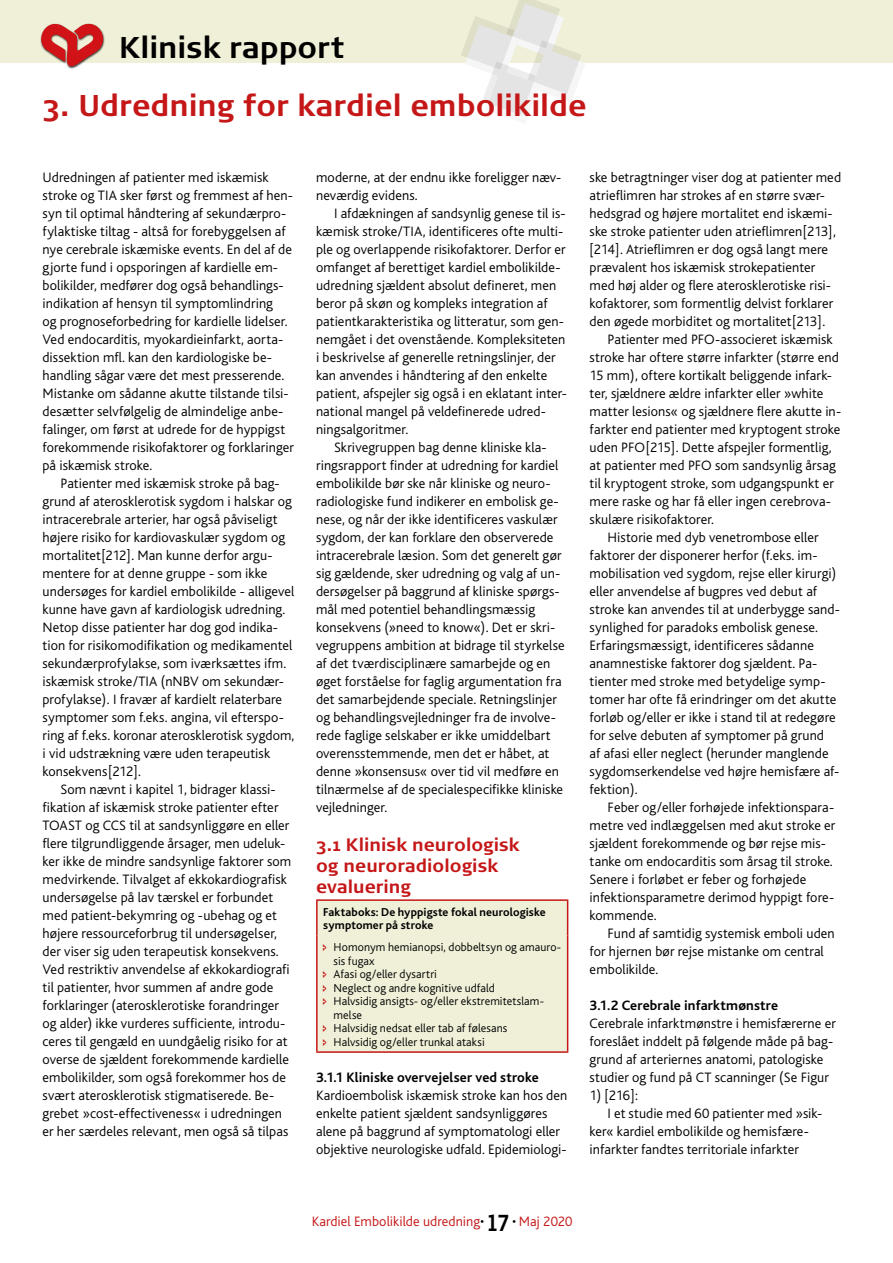
<style>
.page{position:relative;width:893px;height:1263px;background:#fff}
.page>*{position:absolute;margin:0;border:0;box-sizing:border-box;transform-origin:0 0}
.t1{font:700 30px "Signa Normal";color:#c51718}
.t2{font:700 30px "Signa Normal";color:#000}
.t3{font:700 18px/21px "Signa Normal";color:#c51718}
.t4{font:300 14.25px/18px "Bliss";letter-spacing:.005em;color:#000}
.t5{font:700 14.25px "Bliss";letter-spacing:.01em;color:#000}
.t6{font:300 14.25px "Bliss";color:#c51718}
.t7{font:300 12px/13.5px "Bliss";letter-spacing:.01em;color:#000}
.t8{font:700 12px/13.5px "Bliss";letter-spacing:.01em;color:#000}
.s1{color:#000}
.s2{font-family:"Signa Column";font-weight:700;font-size:23.1px;color:#000}
</style>
<div class="page">
<div style="left:0;top:0;width:893px;height:63px;background:#f0f0d8"></div>
<hr style="left:316px;top:899px;width:252px;height:2px;background:#c51718">
<hr style="left:316px;top:901px;width:2px;height:34px;background:#c51718">
<hr style="left:316px;top:935px;width:2px;height:116px;background:#c51718">
<hr style="left:316px;top:1051px;width:252px;height:2px;background:#c51718">
<svg style="left:461px;top:0;width:123px;height:116px"></svg>
<img style="left:40px;top:23px;width:64px;height:46px">
<svg style="left:41px;top:24px;width:62px;height:42px"></svg>
<div style="left:317px;top:900px;width:251px;height:152px;background:#f0f0d8"></div>
<h1 class="t2" style="left:119px;top:30px;width:227px">Klinisk rapport</h1>
<h1 class="t1" style="left:43px;top:88px;width:545px">3. Udredning for kardiel embolikilde</h1>
<p class="t4" style="left:43px;top:169px;width:253px">Udredningen af patienter med iskæmisk stroke og TIA sker først og fremmest af hen&shy;syn til optimal håndtering af sekundærpro&shy;fylaktiske tiltag - altså for forebyggelsen af nye cerebrale iskæmiske events. En del af de gjorte fund i opsporingen af kardielle em&shy;bolikilder, medfører dog også behandlings&shy;indikation af hensyn til symptomlindring<br>og prognoseforbedring for kardielle lidelser.<br>Ved endocarditis, myokardieinfarkt, aorta&shy;dissektion mfl. kan den kardiologiske be&shy;handling sågar være det mest presserende.<br>Mistanke om sådanne akutte tilstande tilsi&shy;desætter selvfølgelig de almindelige anbe&shy;falinger, om først at udrede for de hyppigst forekommende risikofaktorer og forklaringer på iskæmisk stroke.</p>
<p class="t4" style="left:43px;top:475px;width:253px;text-indent:18px">Patienter med iskæmisk stroke på bag&shy;grund af aterosklerotisk sygdom i halskar og intracerebrale arterier, har også påviseligt højere risiko for kardiovaskulær sygdom og mortalitet[212]. Man kunne derfor argu&shy;mentere for at denne gruppe - som ikke undersøges for kardiel embolikilde - alligevel kunne have gavn af kardiologisk udredning.<br>Netop disse patienter har dog god indika&shy;tion for risikomodifikation og medikamentel sekundærprofylakse, som iværksættes ifm. iskæmisk stroke/TIA (nNBV om sekundær&shy;profylakse). I fravær af kardielt relaterbare symptomer som f.eks. angina, vil efterspo&shy;ring af f.eks. koronar aterosklerotisk sygdom, i vid udstrækning være uden terapeutisk konsekvens[212].</p>
<p class="t4" style="left:43px;top:781px;width:250px;text-indent:18px">Som nævnt i kapitel 1, bidrager klassi&shy;fikation af iskæmisk stroke patienter efter TOAST og CCS til at sandsynliggøre en eller flere tilgrundliggende årsager, men udeluk&shy;ker ikke de mindre sandsynlige faktorer som medvirkende. Tilvalget af ekkokardiografisk undersøgelse på lav tærskel er forbundet med patient-bekymring og -ubehag og et højere ressourceforbrug til undersøgelser, der viser sig uden terapeutisk konsekvens.<br>Ved restriktiv anvendelse af ekkokardiografi til patienter, hvor summen af andre gode forklaringer (aterosklerotiske forandringer og alder) ikke vurderes sufficiente, introdu&shy;ceres til gengæld en uundgåelig risiko for at overse de sjældent forekommende kardielle embolikilder, som også forekommer hos de svært aterosklerotisk stigmatiserede. Be&shy;grebet »cost-effectiveness« i udredningen er her særdeles relevant, men også så tilpas</p>
<p class="t4" style="left:316px;top:169px;width:247px">moderne, at der endnu ikke foreligger næv&shy;neværdig evidens.</p>
<p class="t4" style="left:316px;top:205px;width:252px;text-indent:18px">I afdækningen af sandsynlig genese til is&shy;kæmisk stroke/TIA, identificeres ofte multi&shy;ple og overlappende risikofaktorer. Derfor er omfanget af berettiget kardiel embolikilde&shy;udredning sjældent absolut defineret, men beror på skøn og kompleks integration af patientkarakteristika og litteratur, som gen&shy;nemgået i det ovenstående. Kompleksiteten i beskrivelse af generelle retningslinjer, der kan anvendes i håndtering af den enkelte patient, afspejler sig også i en eklatant inter&shy;national mangel på veldefinerede udred&shy;ningsalgoritmer.</p>
<p class="t4" style="left:316px;top:439px;width:250px;text-indent:18px">Skrivegruppen bag denne kliniske kla&shy;ringsrapport finder at udredning for kardiel embolikilde bør ske når kliniske og neuro&shy;radiologiske fund indikerer en embolisk ge&shy;nese, og når der ikke identificeres vaskulær sygdom, der kan forklare den observerede intracerebrale læsion. Som det generelt gør sig gældende, sker udredning og valg af un&shy;dersøgelser på baggrund af kliniske spørgs&shy;mål med potentiel behandlingsmæssig konsekvens (»need to know«). Det er skri&shy;vegruppens ambition at bidrage til styrkelse af det tværdisciplinære samarbejde og en øget forståelse for faglig argumentation fra det samarbejdende speciale. Retningslinjer og behandlingsvejledninger fra de involve&shy;rede faglige selskaber er ikke umiddelbart overensstemmende, men det er håbet, at denne »konsensus« over tid vil medføre en tilnærmelse af de specialespecifikke kliniske vejledninger.</p>
<p class="t3" style="left:316px;top:834px;width:205px">3.1 Klinisk neurologisk og neuroradiologisk evaluering</p>
<p class="t8" style="left:323px;top:905px;width:224px">Faktaboks: De hyppigste fokal neurologiske symptomer på stroke</p>
<p class="t7" style="left:334px;top:941px;width:229px">Homonym hemianopsi, dobbeltsyn og amauro&shy;sis fugax<br>Afasi og/eller dysartri<br>Neglect og andre kognitive udfald<br>Halvsidig ansigts- og/eller ekstremitetslam&shy;melse<br>Halvsidig nedsat eller tab af følesans<br>Halvsidig og/eller trunkal ataksi</p>
<p class="t5" style="left:316px;top:1070px;width:224px">3.1.1 Kliniske overvejelser ved stroke</p>
<p class="t4" style="left:316px;top:1087px;width:253px">Kardioembolisk iskæmisk stroke kan hos den enkelte patient sjældent sandsynliggøres alene på baggrund af symptomatologi eller objektive neurologiske udfald. Epidemiologi-</p>
<p class="t4" style="left:590px;top:169px;width:253px">ske betragtninger viser dog at patienter med atrieflimren har strokes af en større svær&shy;hedsgrad og højere mortalitet end iskæmi&shy;ske stroke patienter uden atrieflimren[213], [214]. Atrieflimren er dog også langt mere prævalent hos iskæmisk strokepatienter med høj alder og flere aterosklerotiske risi&shy;kofaktorer, som formentlig delvist forklarer den øgede morbiditet og mortalitet[213].</p>
<p class="t4" style="left:608px;top:331px;width:226px">Patienter med PFO-associeret iskæmisk</p>
<p class="t4" style="left:590px;top:349px;width:251px">stroke har oftere større infarkter (større end</p>
<p class="t4" style="left:590px;top:367px;width:244px">15 mm), oftere kortikalt beliggende infark-</p>
<p class="t4" style="left:590px;top:385px;width:235px">ter, sjældnere ældre infarkter eller »white</p>
<p class="t4" style="left:590px;top:403px;width:253px">matter lesions« og sjældnere flere akutte in-</p>
<p class="t4" style="left:590px;top:421px;width:252px">farkter end patienter med kryptogent stroke</p>
<p class="t4" style="left:590px;top:439px;width:244px">uden PFO[215]. Dette afspejler formentlig,</p>
<p class="t4" style="left:590px;top:457px;width:248px">at patienter med PFO som sandsynlig årsag</p>
<p class="t4" style="left:590px;top:475px;width:246px">til kryptogent stroke, som udgangspunkt er</p>
<p class="t4" style="left:590px;top:493px;width:243px">mere raske og har få eller ingen cerebrova-</p>
<p class="t4" style="left:590px;top:511px;width:126px">skulære risikofaktorer.</p>
<p class="t4" style="left:608px;top:529px;width:212px">Historie med dyb venetrombose eller</p>
<p class="t4" style="left:590px;top:547px;width:230px">faktorer der disponerer herfor (f.eks. im-</p>
<p class="t4" style="left:590px;top:565px;width:248px">mobilisation ved sygdom, rejse eller kirurgi)</p>
<p class="t4" style="left:590px;top:583px;width:229px">eller anvendelse af bugpres ved debut af</p>
<p class="t4" style="left:590px;top:601px;width:252px">stroke kan anvendes til at underbygge sand-</p>
<p class="t4" style="left:590px;top:619px;width:230px">synlighed for paradoks embolisk genese.</p>
<p class="t4" style="left:590px;top:637px;width:226px">Erfaringsmæssigt, identificeres sådanne</p>
<p class="t4" style="left:590px;top:655px;width:229px">anamnestiske faktorer dog sjældent. Pa-</p>
<p class="t4" style="left:590px;top:673px;width:237px">tienter med stroke med betydelige symp-</p>
<p class="t4" style="left:590px;top:691px;width:248px">tomer har ofte få erindringer om det akutte</p>
<p class="t4" style="left:590px;top:709px;width:248px">forløb og/eller er ikke i stand til at redegøre</p>
<p class="t4" style="left:590px;top:727px;width:236px">for selve debuten af symptomer på grund</p>
<p class="t4" style="left:590px;top:745px;width:240px">af afasi eller neglect (herunder manglende</p>
<p class="t4" style="left:590px;top:763px;width:251px">sygdomserkendelse ved højre hemisfære af-</p>
<p class="t4" style="left:590px;top:781px;width:50px">fektion).</p>
<p class="t4" style="left:608px;top:799px;width:228px">Feber og/eller forhøjede infektionspara-</p>
<p class="t4" style="left:590px;top:817px;width:247px">metre ved indlæggelsen med akut stroke er</p>
<p class="t4" style="left:590px;top:835px;width:238px">sjældent forekommende og bør rejse mis-</p>
<p class="t4" style="left:590px;top:853px;width:245px">tanke om endocarditis som årsag til stroke.</p>
<p class="t4" style="left:590px;top:871px;width:218px">Senere i forløbet er feber og forhøjede</p>
<p class="t4" style="left:590px;top:889px;width:246px">infektionsparametre derimod hyppigt fore-</p>
<p class="t4" style="left:590px;top:907px;width:68px">kommende.</p>
<p class="t4" style="left:608px;top:925px;width:229px">Fund af samtidig systemisk emboli uden</p>
<p class="t4" style="left:590px;top:943px;width:236px">for hjernen bør rejse mistanke om central</p>
<p class="t4" style="left:590px;top:961px;width:70px">embolikilde.</p>
<p class="t5" style="left:590px;top:998px;width:190px">3.1.2 Cerebrale infarktmønstre</p>
<p class="t4" style="left:590px;top:1015px;width:248px">Cerebrale infarktmønstre i hemisfærerne er foreslået inddelt på følgende måde på bag&shy;grund af arteriernes anatomi, patologiske studier og fund på CT scanninger (Se Figur</p>
<p class="t4" style="left:590px;top:1087px;width:50px">1) [216]:</p>
<p class="t4" style="left:608px;top:1105px;width:216px">I et studie med 60 patienter med »sik-</p>
<p class="t4" style="left:590px;top:1123px;width:221px">ker« kardiel embolikilde og hemisfære-</p>
<p class="t4" style="left:590px;top:1141px;width:211px">infarkter fandtes territoriale infarkter</p>
<p class="t6" style="left:312px;top:1214px;width:262px">Kardiel Embolikilde udredning<span class="s1">•</span> <span class="s2">17</span> <span class="s1">•</span> Maj 2020</p>
</div>
